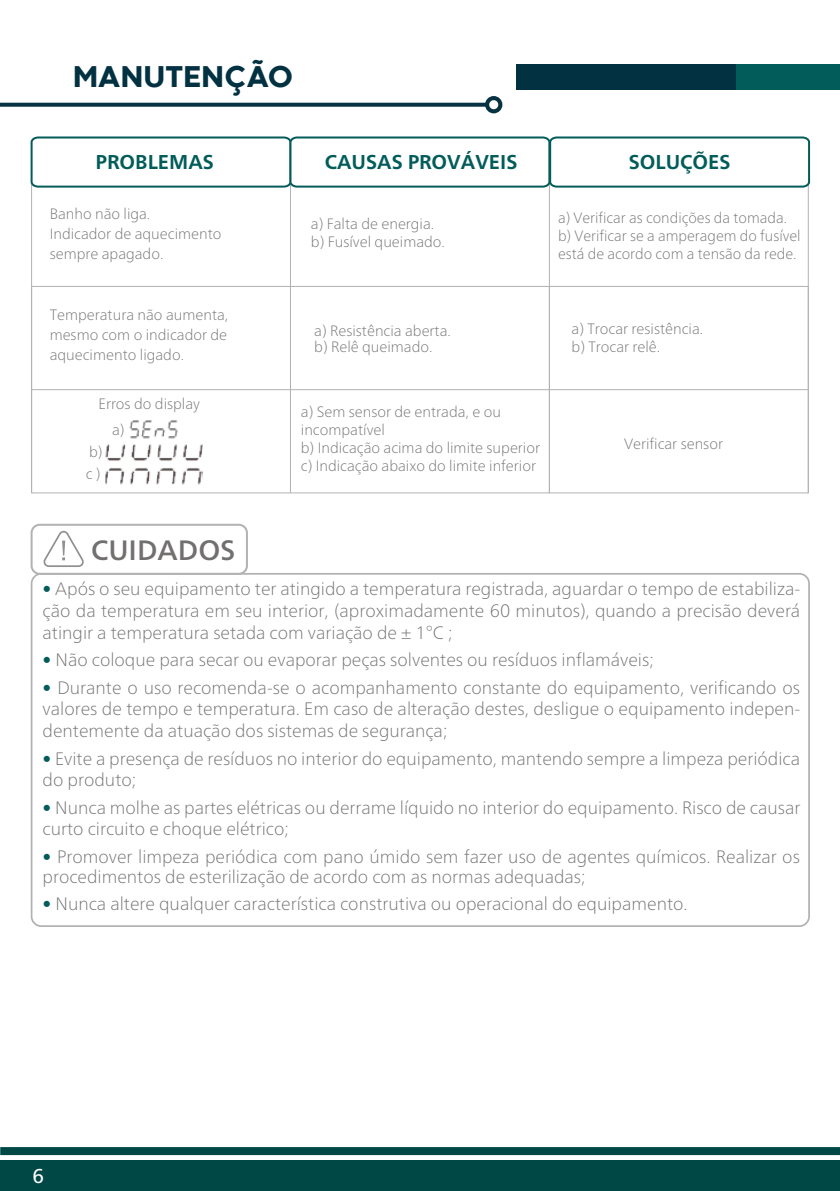
<style>
.page{position:relative;width:840px;height:1191px;background:#fff}
.page>*{position:absolute;margin:0;border:0;box-sizing:border-box;transform-origin:0 0}
.t1{font:800 31px "Codec Warm Trial";color:#023142}
.t2{font:500 28px "Frutiger Neue LT";color:#726f6f}
.t3{font:700 20px "Frutiger Neue LT";color:#015c5a}
.t4{font:20px "Frutiger Neue LT";color:#fff}
.t5{font:100 18px/21.6px "Frutiger Neue LT";color:#716f6f;text-align:justify}
.t6{font:100 18px/19.6px "Frutiger Neue LT";color:#727070}
.t7{font:100 15px/18px "Frutiger Neue LT";color:#716f6f}
.t8{font:100 15px "Frutiger Neue LT";color:#726f6f}
.s1{color:#045c5a}
</style>
<div class="page">
<div style="left:0;top:1160px;width:839px;height:31px;background:#004846"></div>
<div style="left:0;top:1147px;width:839px;height:8px;background:#004846"></div>
<svg style="left:0;top:103px;width:485px;height:4px;background:#18414f"></svg>
<div style="left:485px;top:96px;width:17px;height:17px;background:#063242;border-radius:50%"></div>
<div style="left:489px;top:100px;width:9px;height:9px;background:#fff;border-radius:50%"></div>
<div style="left:516px;top:64px;width:323px;height:25px;background:#023142"></div>
<div style="left:736px;top:64px;width:103px;height:25px;background:#015c5a"></div>
<hr style="left:32px;top:389px;width:775px;height:1px;background:#b3b2b2">
<hr style="left:32px;top:286px;width:775px;height:1px;background:#b3b2b2">
<hr style="left:548px;top:183px;width:1px;height:310px;background:#b3b2b2">
<hr style="left:290px;top:183px;width:1px;height:310px;background:#b3b2b2">
<hr style="left:31px;top:287px;width:1px;height:206px;background:#b3b2b2">
<hr style="left:807px;top:287px;width:1px;height:206px;background:#b3b2b2">
<svg style="left:30px;top:136px;width:780px;height:53px"></svg>
<img style="left:105px;top:420px;width:98px;height:65px">
<div style="left:31px;top:573px;width:778px;height:354px;border:2px solid #b3b2b2;border-radius:10px"></div>
<svg style="left:43px;top:531px;width:41px;height:36px"></svg>
<div style="left:31px;top:524px;width:217px;height:51px;border:2px solid #b3b2b2;border-radius:8px"></div>
<h1 class="t1" style="left:73px;top:56px;width:222px">MANUTENÇÃO</h1>
<p class="t3" style="left:95px;top:150px;width:120px">PROBLEMAS</p>
<p class="t3" style="left:324px;top:150px;width:194px">CAUSAS PROVÁVEIS</p>
<p class="t3" style="left:628px;top:150px;width:103px">SOLUÇÕES</p>
<p class="t7" style="left:50px;top:203px;width:173px;line-height:20px">Banho não liga.<br>Indicador de aquecimento sempre apagado.</p>
<p class="t7" style="left:311px;top:215px;width:136px">a) Falta de energia. b) Fusível queimado.</p>
<p class="t7" style="left:557px;top:209px;width:244px">a) Verificar as condições da tomada. b) Verificar se a amperagem do fusível está de acordo com a tensão da rede.</p>
<p class="t7" style="left:50px;top:304px;width:180px;line-height:20px;text-align:justify">Temperatura não aumenta, mesmo com o indicador de aquecimento ligado.</p>
<p class="t7" style="left:98px;top:394px;width:103px">Erros do display</p>
<p class="t7" style="left:86px;top:441px;width:18px;line-height:22px">b) c )</p>
<p class="t7" style="left:112px;top:421px;width:14px">a)</p>
<h2 class="t2" style="left:91px;top:533px;width:145px">CUIDADOS</h2>
<p class="t7" style="left:314px;top:322px;width:138px;line-height:16px">a) Resistência aberta. b) Relê queimado.</p>
<p class="t7" style="left:571px;top:319px;width:133px">a) Trocar resistência. b) Trocar relê.</p>
<p class="t7" style="left:301px;top:402px;width:240px">a) Sem sensor de entrada, e ou incompatível<br>b) Indicação acima do limite superior c) Indicação abaixo do limite inferior</p>
<p class="t8" style="left:623px;top:434px;width:100px">Verificar sensor</p>
<p class="t5" style="left:43px;top:578px;width:758px"><span class="s1">•</span> Após o seu equipamento ter atingido a temperatura registrada, aguardar o tempo de estabiliza&shy;ção da temperatura em seu interior, (aproximadamente 60 minutos), quando a precisão deverá atingir a temperatura setada com variação de ± 1°C ;</p>
<p class="t5" style="left:43px;top:649px;width:612px"><span class="s1">•</span> Não coloque para secar ou evaporar peças solventes ou resíduos inflamáveis;</p>
<p class="t5" style="left:43px;top:676px;width:758px"><span class="s1">•</span> Durante o uso recomenda-se o acompanhamento constante do equipamento, verificando os valores de tempo e temperatura. Em caso de alteração destes, desligue o equipamento indepen&shy;dentemente da atuação dos sistemas de segurança;</p>
<p class="t5" style="left:43px;top:747px;width:758px"><span class="s1">•</span> Evite a presença de resíduos no interior do equipamento, mantendo sempre a limpeza periódica do produto;</p>
<p class="t5" style="left:43px;top:796px;width:758px"><span class="s1">•</span> Nunca molhe as partes elétricas ou derrame líquido no interior do equipamento. Risco de causar curto circuito e choque elétrico;</p>
<p class="t6" style="left:43px;top:847px;width:758px"><span class="s1">•</span> Promover limpeza periódica com pano úmido sem fazer uso de agentes químicos. Realizar os procedimentos de esterilização de acordo com as normas adequadas;</p>
<p class="t5" style="left:43px;top:893px;width:646px"><span class="s1">•</span> Nunca altere qualquer característica construtiva ou operacional do equipamento.</p>
<p class="t4" style="left:32px;top:1164px;width:13px">6</p>
</div>
